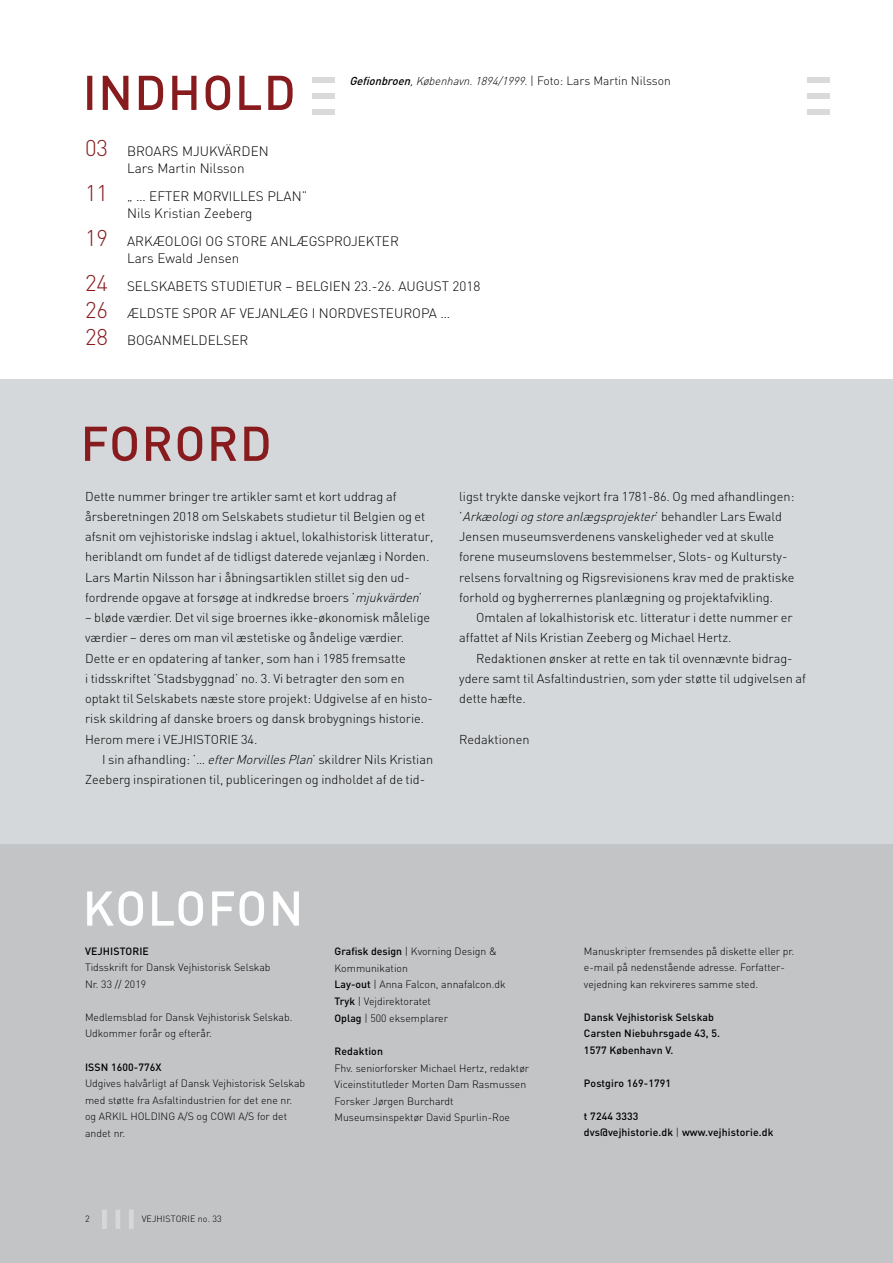
<style>
.page{position:relative;width:893px;height:1263px;background:#fff}
.page>*{position:absolute;margin:0;border:0;box-sizing:border-box;transform-origin:0 0}
.t1{font:300 13.5px/16.5px "DIN";color:#000}
.t2{font:300 12.75px/20.2px "DIN";color:#000}
.t3{font:300 12px "DIN";color:#000}
.t4{font:300 10.5px/16.5px "DIN";color:#000}
.t5{font:500 10.5px/16.5px "DIN";letter-spacing:.01em;color:#000}
.t6{font:300 9px "DIN";letter-spacing:.01em;color:#000}
.s1{font-weight:500;font-style:italic;font-size:11.4px}
.s2{font-style:italic;font-size:11.4px}
.s3{font-size:22.5px;color:#871b1e}
.s4{font-style:italic}
.s5{font-weight:500}
.s6{font-weight:300}
</style>
<div class="page">
<div style="left:0;top:379px;width:893px;height:512px;background:#d5d8da"></div>
<div style="left:0;top:845px;width:893px;height:418px;background:#c2c4c6"></div>
<div style="left:102px;top:1209px;width:5px;height:20px;background:#d5d8da"></div>
<div style="left:129px;top:1209px;width:5px;height:20px;background:#d5d8da"></div>
<div style="left:115px;top:1209px;width:5px;height:20px;background:#d5d8da"></div>
<svg style="left:87px;top:75px;width:206px;height:35px"></svg>
<svg style="left:85px;top:426px;width:184px;height:35px"></svg>
<svg style="left:87px;top:891px;width:212px;height:35px"></svg>
<div style="left:312px;top:78px;width:22px;height:5px;background:#dadada"></div>
<div style="left:312px;top:93px;width:22px;height:6px;background:#dadada"></div>
<div style="left:312px;top:109px;width:22px;height:5px;background:#dadada"></div>
<div style="left:808px;top:78px;width:22px;height:5px;background:#dadada"></div>
<div style="left:808px;top:93px;width:22px;height:6px;background:#dadada"></div>
<div style="left:808px;top:109px;width:22px;height:5px;background:#dadada"></div>
<p class="t3" style="left:349px;top:73px;width:323px"><span class="s1">Gefionbroen</span><span class="s2">,København.1894/1999.</span>| Fo t o : L a rs M a rt i n N i l s s o n</p>
<p class="t1" style="left:127px;top:143px;width:143px;text-indent:-42px"><span class="s3">03</span> BROARS MJUKVÄRDEN<br>Lars Martin Nilsson</p>
<p class="t1" style="left:127px;top:188px;width:182px;text-indent:-42px"><span class="s3">11</span> „ … EFTER MORVILLES PLAN”<br>Nils Kristian Zeeberg</p>
<p class="t1" style="left:127px;top:233px;width:273px;text-indent:-42px"><span class="s3">19</span> ARKÆOLOGI OG STORE ANLÆGSPROJEKTER<br>Lars Ewald Jensen</p>
<p class="t1" style="left:85px;top:273px;width:397px;line-height:27px"><span class="s3">24</span> SELSKABETS STUDIETUR – BELGIEN 23.-26. AUGUST 2018<br><span class="s3">26</span> ÆLDSTE SPOR AF VEJANLÆG I NORDVESTEUROPA …<br><span class="s3">28</span> BOGANMELDELSER</p>
<p class="t2" style="left:85px;top:486px;width:350px">Dette nummer bringer tre artikler samt et kort uddrag af årsberetningen 2018 om Selskabets studietur til Belgien og et afsnit om vejhistoriske indslag i aktuel, lokalhistorisk litteratur, heriblandt om fundet af de tidligst daterede vejanlæg i Norden.<br>Lars Martin Nilsson har i åbningsartiklen stillet sig den ud&shy;fordrende opgave at forsøge at indkredse broers ’<span class="s4">mjukvärden</span>’</p>
<p class="t2" style="left:85px;top:607px;width:349px">– bløde værdier. Det vil sige broernes ikke-økonomisk målelige værdier – deres om man vil æstetiske og åndelige værdier.<br>Dette er en opdatering af tanker, som han i 1985 fremsatte<br>i tidsskriftet ’Stadsbyggnad’ no. 3. Vi betragter den som en optakt til Selskabets næste store projekt: Udgivelse af en histo&shy;risk skildring af danske broers og dansk brobygnings historie.<br>Herom mere i VEJHISTORIE 34.</p>
<p class="t2" style="left:85px;top:749px;width:350px;text-indent:17px">I sin afhandling: ’<span class="s4">… efterMorvillesPlan</span>’ skildrer Nils Kristian<br>Zeeberg inspirationen til, publiceringen og indholdet af de tid-</p>
<p class="t2" style="left:459px;top:486px;width:337px">ligst trykte danske vejkort fra 1781-86. Og med afhandlingen: ’ <span class="s4">Arkæologiogstoreanlægsprojekter</span>’ b e h a n d l e r L a rs E w a l d Jensen museumsverdenens vanskeligheder ved at skulle forene museumslovens bestemmelser, Slots- og Kultursty&shy;relsens forvaltning og Rigsrevisionens krav med de praktiske forhold og bygherrernes planlægning og projektafvikling.</p>
<p class="t2" style="left:459px;top:607px;width:335px;text-indent:17px">Omtalen af lokalhistorisk etc. litteratur i dette nummer er affattet af Nils Kristian Zeeberg og Michael Hertz.</p>
<p class="t2" style="left:459px;top:648px;width:348px;text-indent:17px">Redaktionen ønsker at rette en tak til ovennævnte bidrag&shy;ydere samt til Asfaltindustrien, som yder støtte til udgivelsen af dette hæfte.</p>
<p class="t2" style="left:459px;top:729px;width:72px">Redaktionen</p>
<p class="t5" style="left:85px;top:942px;width:65px">VEJHISTORIE</p>
<p class="t4" style="left:85px;top:959px;width:187px">Tidsskrift for Dansk Vejhistorisk Selskab<br>Nr. 33 // 2019</p>
<p class="t4" style="left:85px;top:1009px;width:209px">Medlemsblad for Dansk Vejhistorisk Selskab.<br>Udkommer forår og efterår.</p>
<p class="t5" style="left:85px;top:1058px;width:78px">ISSN 1600-776X</p>
<p class="t4" style="left:85px;top:1075px;width:222px">Udgives halvårligt af Dansk Vejhistorisk Selskab med støtte fra Asfaltindustrien for det ene nr. og ARKIL HOLDING A/S og COWI A/S for det andet nr.</p>
<p class="t4" style="left:334px;top:942px;width:173px"><span class="s5">Grafisk design</span> | Kvorning Design &amp;<br>Kommunikation<br><span class="s5">Lay-out</span> | Anna Falcon, annafalcon.dk<br><span class="s5">Tryk</span> | Vejdirektoratet<br><span class="s5">Oplag</span> | 500 eksemplarer</p>
<p class="t5" style="left:334px;top:1043px;width:50px">Redaktion</p>
<p class="t4" style="left:334px;top:1060px;width:196px">Fhv. seniorforsker Michael Hertz, redaktør Viceinstitutleder Morten Dam Rasmussen Forsker Jørgen Burchardt Museumsinspektør David Spurlin-Roe</p>
<p class="t6" style="left:85px;top:1213px;width:6px">2</p>
<p class="t6" style="left:142px;top:1213px;width:81px">VEJHISTORIE no. 33</p>
<p class="t4" style="left:584px;top:942px;width:212px">Manuskripter fremsendes på diskette eller pr. e-mail på nedenstående adresse. Forfatter&shy;vejedning kan rekvireres samme sted.</p>
<p class="t5" style="left:584px;top:1008px;width:138px">Dansk Vejhistorisk Selskab<br>Carsten Niebuhrsgade 43, 5.<br>1577 København V.</p>
<p class="t5" style="left:584px;top:1074px;width:89px">Postgiro 169-1791</p>
<p class="t5" style="left:584px;top:1107px;width:191px">t 7244 3333<br>dvs@vejhistorie.dk <span class="s6">|</span> www.vejhistorie.dk</p>
</div>
